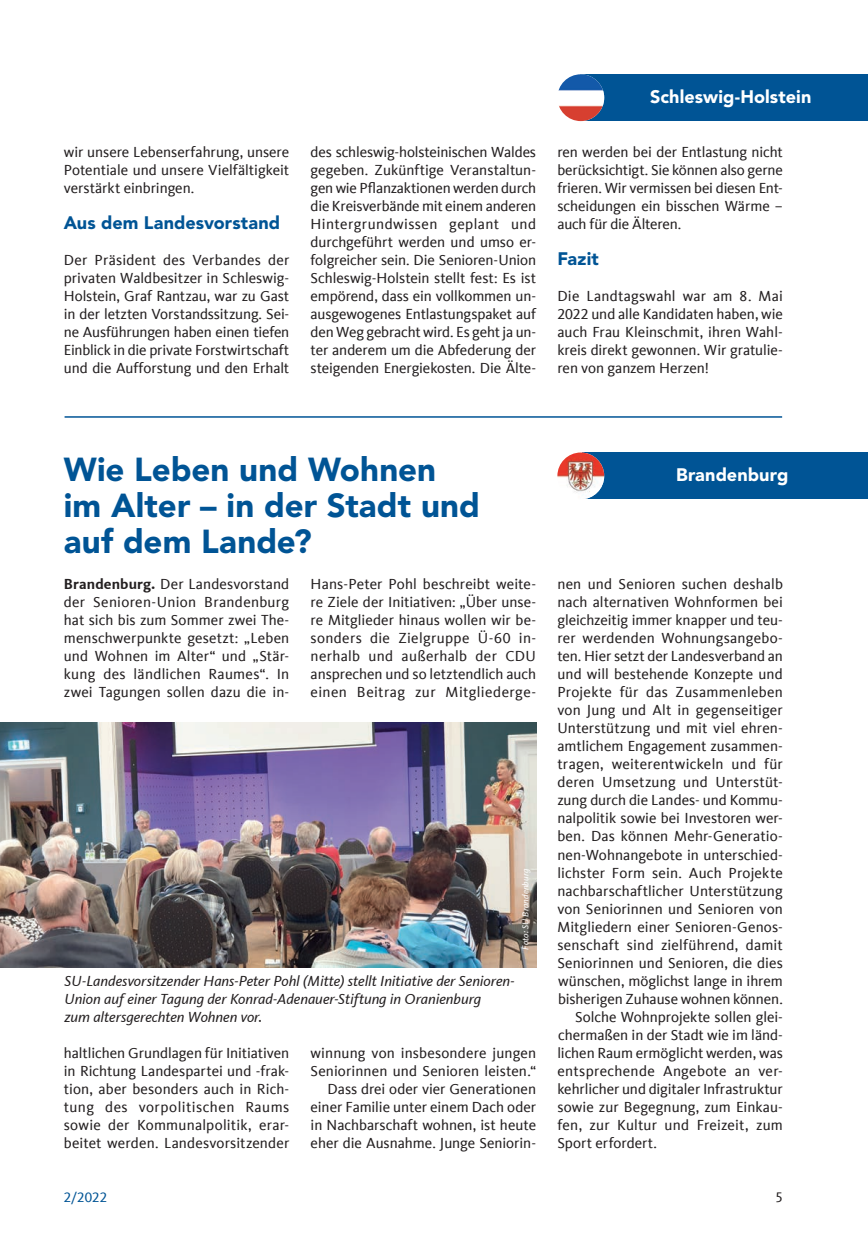
<style>
.page{position:relative;width:868px;height:1238px;background:#fff}
.page>*{position:absolute;margin:0;border:0;box-sizing:border-box;transform-origin:0 0}
.t1{font:900 33px/36px "Avenir";letter-spacing:.005em;color:#005495}
.t2{font:900 18px "Avenir";letter-spacing:.005em;color:#fff}
.t3{font:900 18px "Avenir";letter-spacing:.005em;color:#005495}
.t4{font:15px/18px "CDU Kievit Tab";letter-spacing:.005em;color:#231f20;text-align:justify}
.t5{font:italic 15px/18px "CDU Kievit Tab";letter-spacing:-.005em;color:#231f20}
.t6{font:14.25px "CDU Kievit Tab";color:#005495}
.t7{font:14.25px "CDU Kievit Tab";color:#231f20}
.t8{font:italic 9px "CDU Kievit Tab";letter-spacing:.01em;color:#fff}
.s1{font-weight:700}
</style>
<div class="page">
<div style="left:580px;top:74px;width:287px;height:47px;background:#005495"></div>
<img style="left:557px;top:74px;width:47px;height:47px;border-radius:23px">
<hr style="left:65px;top:416px;width:717px;height:1px;background:#005495">
<img style="left:0;top:722px;width:536px;height:245px">
<div style="left:582px;top:452px;width:285px;height:47px;background:#005495"></div>
<img style="left:557px;top:452px;width:47px;height:47px;border-radius:23px">
<p class="t4" style="left:64px;top:143px;width:227px">wir unsere Lebenserfahrung, unsere Potentiale und unsere Vielfältigkeit verstärkt einbringen.</p>
<p class="t3" style="left:64px;top:212px;width:218px">Aus dem Landesvorstand</p>
<p class="t4" style="left:64px;top:251px;width:227px">Der Präsident des Verbandes der privaten Waldbesitzer in Schleswig-Holstein, Graf Rantzau, war zu Gast in der letzten Vorstandssitzung. Sei&shy;ne Ausführungen haben einen tiefen Einblick in die private Forstwirtschaft und die Aufforstung und den Erhalt</p>
<p class="t2" style="left:650px;top:86px;width:163px">Schleswig-Holstein</p>
<p class="t4" style="left:310px;top:143px;width:227px">des schleswig-holsteinischen Waldes gegeben. Zukünftige Veranstaltun&shy;gen wie Pflanzaktionen werden durch die Kreisverbände mit einem anderen Hintergrundwissen geplant und durchgeführt werden und umso er&shy;folgreicher sein. Die Senioren-Union Schleswig-Holstein stellt fest: Es ist empörend, dass ein vollkommen un&shy;ausgewogenes Entlastungspaket auf den Weg gebracht wird. Es geht ja un&shy;ter anderem um die Abfederung der steigenden Energiekosten. Die Älte-</p>
<p class="t4" style="left:557px;top:143px;width:227px">ren werden bei der Entlastung nicht berücksichtigt. Sie können also gerne frieren. Wir vermissen bei diesen Ent&shy;scheidungen ein bisschen Wärme – auch für die Älteren.</p>
<p class="t3" style="left:557px;top:248px;width:43px">Fazit</p>
<p class="t4" style="left:557px;top:287px;width:227px">Die Landtagswahl war am 8. Mai 2022 und alle Kandidaten haben, wie auch Frau Kleinschmit, ihren Wahl&shy;kreis direkt gewonnen. Wir gratulie&shy;ren von ganzem Herzen!</p>
<h1 class="t1" style="left:64px;top:451px;width:417px">Wie Leben und Wohnen im Alter – in der Stadt und auf dem Lande?</h1>
<p class="t4" style="left:64px;top:575px;width:227px"><span class="s1">Brandenburg.</span> Der Landesvorstand der Senioren-Union Brandenburg hat sich bis zum Sommer zwei The&shy;menschwerpunkte gesetzt: „Leben und Wohnen im Alter“ und „Stär&shy;kung des ländlichen Raumes“. In zwei Tagungen sollen dazu die in-</p>
<p class="t4" style="left:310px;top:575px;width:227px">Hans-Peter Pohl beschreibt weite&shy;re Ziele der Initiativen: „Über unse&shy;re Mitglieder hinaus wollen wir be&shy;sonders die Zielgruppe Ü-60 in&shy;nerhalb und außerhalb der CDU ansprechen und so letztendlich auch einen Beitrag zur Mitgliederge-</p>
<p class="t8" style="left:520px;top:949px;width:83px;rotate:-90deg">Foto: SU Brandenburg</p>
<p class="t5" style="left:65px;top:971px;width:451px">SU-Landesvorsitzender Hans-Peter Pohl (Mitte) stellt Initiative der Senioren-<br>Union auf einer Tagung der Konrad-Adenauer-Stiftung in Oranienburg<br>zum altersgerechten Wohnen vor.</p>
<p class="t4" style="left:64px;top:1043px;width:227px">haltlichen Grundlagen für Initiativen in Richtung Landespartei und -frak&shy;tion, aber besonders auch in Rich&shy;tung des vorpolitischen Raums sowie der Kommunalpolitik, erar&shy;beitet werden. Landesvorsitzender</p>
<p class="t4" style="left:310px;top:1043px;width:227px;text-align:right">winnung von insbesondere jungen Seniorinnen und Senioren leisten.“ Dass drei oder vier Generationen einer Familie unter einem Dach oder in Nachbarschaft wohnen, ist heute eher die Ausnahme. Junge Seniorin-</p>
<p class="t2" style="left:676px;top:464px;width:114px">Brandenburg</p>
<p class="t4" style="left:557px;top:575px;width:227px">nen und Senioren suchen deshalb</p>
<p class="t4" style="left:557px;top:593px;width:227px">nach alternativen Wohnformen bei</p>
<p class="t4" style="left:557px;top:611px;width:227px">gleichzeitig immer knapper und teu-</p>
<p class="t4" style="left:557px;top:629px;width:227px">rer werdenden Wohnungsangebo-</p>
<p class="t4" style="left:557px;top:647px;width:227px">ten. Hier setzt der Landesverband an</p>
<p class="t4" style="left:557px;top:665px;width:227px">und will bestehende Konzepte und</p>
<p class="t4" style="left:557px;top:683px;width:227px">Projekte für das Zusammenleben</p>
<p class="t4" style="left:557px;top:701px;width:227px">von Jung und Alt in gegenseitiger</p>
<p class="t4" style="left:557px;top:719px;width:227px">Unterstützung und mit viel ehren-</p>
<p class="t4" style="left:557px;top:737px;width:227px">amtlichem Engagement zusammen-</p>
<p class="t4" style="left:557px;top:755px;width:227px">tragen, weiterentwickeln und für</p>
<p class="t4" style="left:557px;top:773px;width:227px">deren Umsetzung und Unterstüt-</p>
<p class="t4" style="left:557px;top:791px;width:227px">zung durch die Landes- und Kommu-</p>
<p class="t4" style="left:557px;top:809px;width:227px">nalpolitik sowie bei Investoren wer-</p>
<p class="t4" style="left:557px;top:827px;width:227px">ben. Das können Mehr-Generatio-</p>
<p class="t4" style="left:557px;top:845px;width:227px">nen-Wohnangebote in unterschied-</p>
<p class="t4" style="left:557px;top:863px;width:227px">lichster Form sein. Auch Projekte</p>
<p class="t4" style="left:557px;top:881px;width:227px">nachbarschaftlicher Unterstützung</p>
<p class="t4" style="left:557px;top:899px;width:227px">von Seniorinnen und Senioren von</p>
<p class="t4" style="left:557px;top:917px;width:227px">Mitgliedern einer Senioren-Genos-</p>
<p class="t4" style="left:557px;top:935px;width:227px">senschaft sind zielführend, damit</p>
<p class="t4" style="left:557px;top:953px;width:227px">Seniorinnen und Senioren, die dies</p>
<p class="t4" style="left:558px;top:971px;width:226px">wünschen, möglichst lange in ihrem</p>
<p class="t4" style="left:558px;top:989px;width:226px">bisherigen Zuhause wohnen können.</p>
<p class="t4" style="left:575px;top:1007px;width:209px">Solche Wohnprojekte sollen glei-</p>
<p class="t4" style="left:558px;top:1025px;width:226px">chermaßen in der Stadt wie im länd-</p>
<p class="t4" style="left:557px;top:1043px;width:227px">lichen Raum ermöglicht werden, was</p>
<p class="t4" style="left:557px;top:1061px;width:227px">entsprechende Angebote an ver-</p>
<p class="t4" style="left:557px;top:1079px;width:227px">kehrlicher und digitaler Infrastruktur</p>
<p class="t4" style="left:557px;top:1097px;width:227px">sowie zur Begegnung, zum Einkau-</p>
<p class="t4" style="left:557px;top:1115px;width:227px">fen, zur Kultur und Freizeit, zum</p>
<p class="t4" style="left:557px;top:1133px;width:101px">Sport erfordert.</p>
<p class="t6" style="left:64px;top:1188px;width:45px">2/2022</p>
<p class="t7" style="left:775px;top:1188px;width:9px">5</p>
</div>
